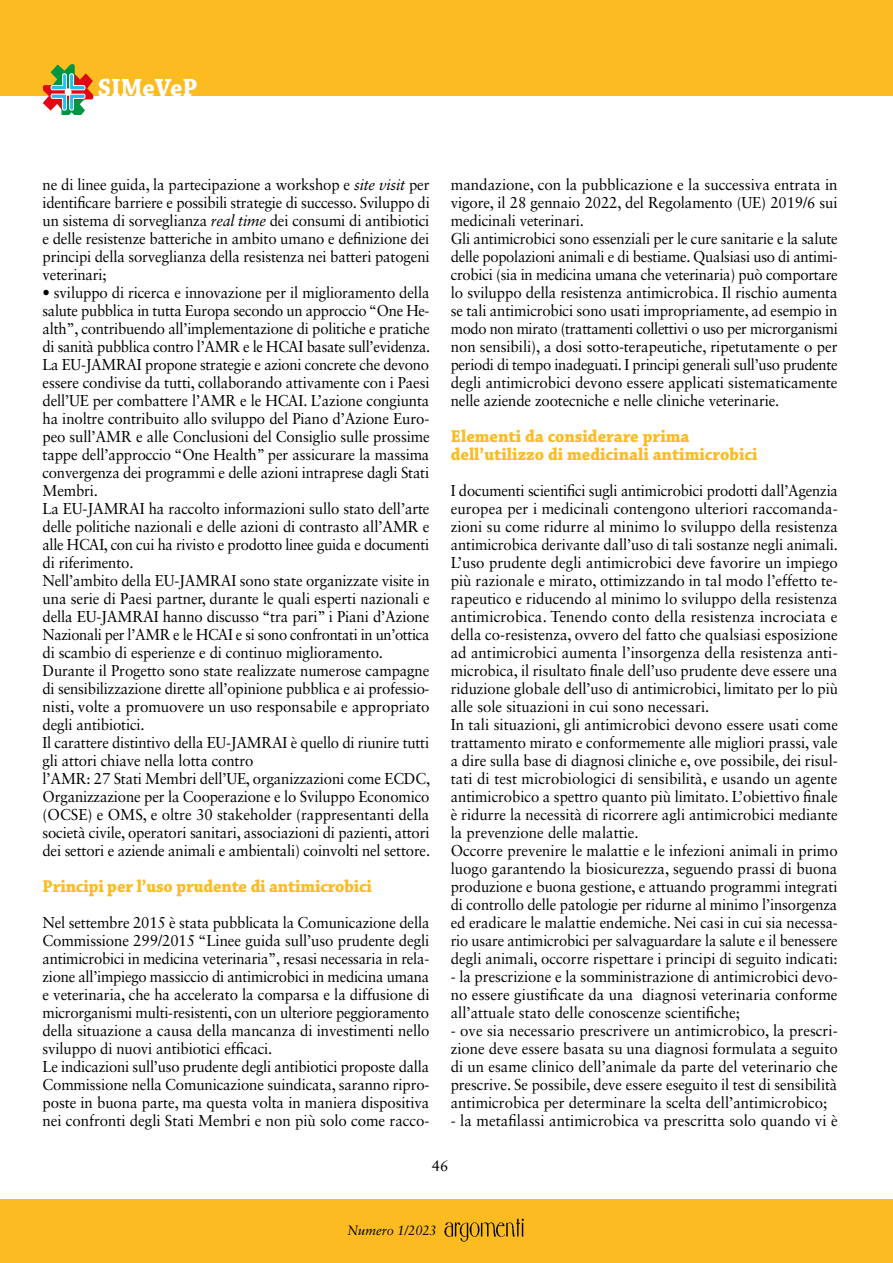
<style>
.page{position:relative;width:893px;height:1263px;background:#fff}
.page>*{position:absolute;margin:0;border:0;box-sizing:border-box;transform-origin:0 0}
.t1{font:700 26.25px "Chaparral Pro";color:#fff;scale:.95 1}
.t2{font:700 18px/18px "Chaparral Pro";color:#fbbb21;scale:.95 1}
.t3{font:15.75px/18px "Sabon LT Std";letter-spacing:-.01em;color:#000;text-align:justify;scale:.95 1}
.t4{font:15.75px/18px "Sabon LT Std";letter-spacing:-.01em;color:#000;scale:.93 1}
.t5{font:15.75px/18px "Sabon LT Std";letter-spacing:-.01em;color:#000;scale:.96 1}
.t6{font:15px "Sabon LT Std";color:#000}
.t7{font:italic 13.5px "Sabon LT Std";color:#000;scale:.95 1}
.s1{font-style:italic}
</style>
<div class="page">
<div style="left:0;top:0;width:893px;height:96px;background:#fbbb21"></div>
<svg style="left:43px;top:64px;width:51px;height:51px"></svg>
<div style="left:65px;top:88px;width:7px;height:8px;background:#fff;border-radius:50%"></div>
<div style="left:0;top:1199px;width:893px;height:64px;background:#fbbb21"></div>
<img style="left:444px;top:1218px;width:80px;height:24px">
<h1 class="t1" style="left:98px;top:72px;width:107px">SIMeVeP</h1>
<p class="t3" style="left:43px;top:175px;width:409px">ne di linee guida, la partecipazione a workshop e <span class="s1">site visit</span> per identificare barriere e possibili strategie di successo. Sviluppo di un sistema di sorveglianza <span class="s1">real time</span> dei consumi di antibiotici e delle resistenze batteriche in ambito umano e definizione dei principi della sorveglianza della resistenza nei batteri patogeni veterinari;</p>
<p class="t3" style="left:43px;top:283px;width:410px;text-align:left">• sviluppo di ricerca e innovazione per il miglioramento della salute pubblica in tutta Europa secondo un approccio “One He&shy;alth”, contribuendo all’implementazione di politiche e pratiche di sanità pubblica contro l’AMR e le HCAI basate sull’evidenza.<br>La EU-JAMRAI propone strategie e azioni concrete che devono essere condivise da tutti, collaborando attivamente con i Paesi dell’UE per combattere l’AMR e le HCAI. L’azione congiunta ha inoltre contribuito allo sviluppo del Piano d’Azione Euro&shy;peo sull’AMR e alle Conclusioni del Consiglio sulle prossime tappe dell’approccio “One Health” per assicurare la massima convergenza dei programmi e delle azioni intraprese dagli Stati Membri.<br>La EU-JAMRAI ha raccolto informazioni sullo stato dell’arte delle politiche nazionali e delle azioni di contrasto all’AMR e alle HCAI, con cui ha rivisto e prodotto linee guida e documenti di riferimento.<br>Nell’ambito della EU-JAMRAI sono state organizzate visite in una serie di Paesi partner, durante le quali esperti nazionali e della EU-JAMRAI hanno discusso “tra pari” i Piani d’Azione Nazionali per l’AMR e le HCAI e si sono confrontati in un’ottica di scambio di esperienze e di continuo miglioramento.<br>Durante il Progetto sono state realizzate numerose campagne di sensibilizzazione dirette all’opinione pubblica e ai professio&shy;nisti, volte a promuovere un uso responsabile e appropriato degli antibiotici.<br>Il carattere distintivo della EU-JAMRAI è quello di riunire tutti gli attori chiave nella lotta contro<br>l’AMR: 27 Stati Membri dell’UE, organizzazioni come ECDC, Organizzazione per la Cooperazione e lo Sviluppo Economico (OCSE) e OMS, e oltre 30 stakeholder (rappresentanti della società civile, operatori sanitari, associazioni di pazienti, attori dei settori e aziende animali e ambientali) coinvolti nel settore.</p>
<p class="t2" style="left:43px;top:878px;width:348px">Principi per l’uso prudente di antimicrobici</p>
<p class="t3" style="left:43px;top:913px;width:409px;text-align:left">Nel settembre 2015 è stata pubblicata la Comunicazione della Commissione 299/2015 “Linee guida sull’uso prudente degli antimicrobici in medicina veterinaria”, resasi necessaria in rela&shy;zione all’impiego massiccio di antimicrobici in medicina umana e veterinaria, che ha accelerato la comparsa e la diffusione di microrganismi multi-resistenti, con un ulteriore peggioramento della situazione a causa della mancanza di investimenti nello sviluppo di nuovi antibiotici efficaci.<br>Le indicazioni sull’uso prudente degli antibiotici proposte dalla Commissione nella Comunicazione suindicata, saranno ripro&shy;poste in buona parte, ma questa volta in maniera dispositiva nei confronti degli Stati Membri e non più solo come racco-</p>
<p class="t5" style="left:451px;top:175px;width:405px">mandazione, con la pubblicazione e la successiva entrata in vigore, il 28 gennaio 2022, del Regolamento (UE) 2019/6 sui medicinali veterinari.<br>Gli antimicrobici sono essenziali per le cure sanitarie e la salute delle popolazioni animali e di bestiame. Qualsiasi uso di antimi&shy;crobici (sia in medicina umana che veterinaria) può comportare lo sviluppo della resistenza antimicrobica. Il rischio aumenta se tali antimicrobici sono usati impropriamente, ad esempio in modo non mirato (trattamenti collettivi o uso per microrganismi non sensibili), a dosi sotto-terapeutiche, ripetutamente o per periodi di tempo inadeguati. I principi generali sull’uso prudente degli antimicrobici devono essere applicati sistematicamente nelle aziende zootecniche e nelle cliniche veterinarie.</p>
<p class="t2" style="left:451px;top:428px;width:324px">Elementi da considerare prima dell’utilizzo di medicinali antimicrobici</p>
<p class="t4" style="left:451px;top:481px;width:418px">I documenti scientifici sugli antimicrobici prodotti dall’Agenzia europea per i medicinali contengono ulteriori raccomanda&shy;zioni su come ridurre al minimo lo sviluppo della resistenza antimicrobica derivante dall’uso di tali sostanze negli animali.<br>L’uso prudente degli antimicrobici deve favorire un impiego più razionale e mirato, ottimizzando in tal modo l’effetto te&shy;rapeutico e riducendo al minimo lo sviluppo della resistenza antimicrobica. Tenendo conto della resistenza incrociata e della co-resistenza, ovvero del fatto che qualsiasi esposizione ad antimicrobici aumenta l’insorgenza della resistenza anti&shy;microbica, il risultato finale dell’uso prudente deve essere una riduzione globale dell’uso di antimicrobici, limitato per lo più alle sole situazioni in cui sono necessari.<br>In tali situazioni, gli antimicrobici devono essere usati come trattamento mirato e conformemente alle migliori prassi, vale a dire sulla base di diagnosi cliniche e, ove possibile, dei risul&shy;tati di test microbiologici di sensibilità, e usando un agente antimicrobico a spettro quanto più limitato. L’obiettivo finale è ridurre la necessità di ricorrere agli antimicrobici mediante la prevenzione delle malattie.<br>Occorre prevenire le malattie e le infezioni animali in primo luogo garantendo la biosicurezza, seguendo prassi di buona produzione e buona gestione, e attuando programmi integrati di controllo delle patologie per ridurne al minimo l’insorgenza ed eradicare le malattie endemiche. Nei casi in cui sia necessa&shy;rio usare antimicrobici per salvaguardare la salute e il benessere degli animali, occorre rispettare i principi di seguito indicati:</p>
<p class="t3" style="left:451px;top:967px;width:409px">- la prescrizione e la somministrazione di antimicrobici devo&shy;no essere giustificate da una diagnosi veterinaria conforme all’attuale stato delle conoscenze scientifiche;</p>
<p class="t3" style="left:451px;top:1021px;width:409px">- ove sia necessario prescrivere un antimicrobico, la prescri&shy;zione deve essere basata su una diagnosi formulata a seguito di un esame clinico dell’animale da parte del veterinario che prescrive. Se possibile, deve essere eseguito il test di sensibilità antimicrobica per determinare la scelta dell’antimicrobico;</p>
<p class="t3" style="left:451px;top:1111px;width:409px">- la metafilassi antimicrobica va prescritta solo quando vi è</p>
<p class="t6" style="left:432px;top:1157px;width:18px">46</p>
<p class="t7" style="left:348px;top:1222px;width:95px">Numero 1/2023</p>
</div>
